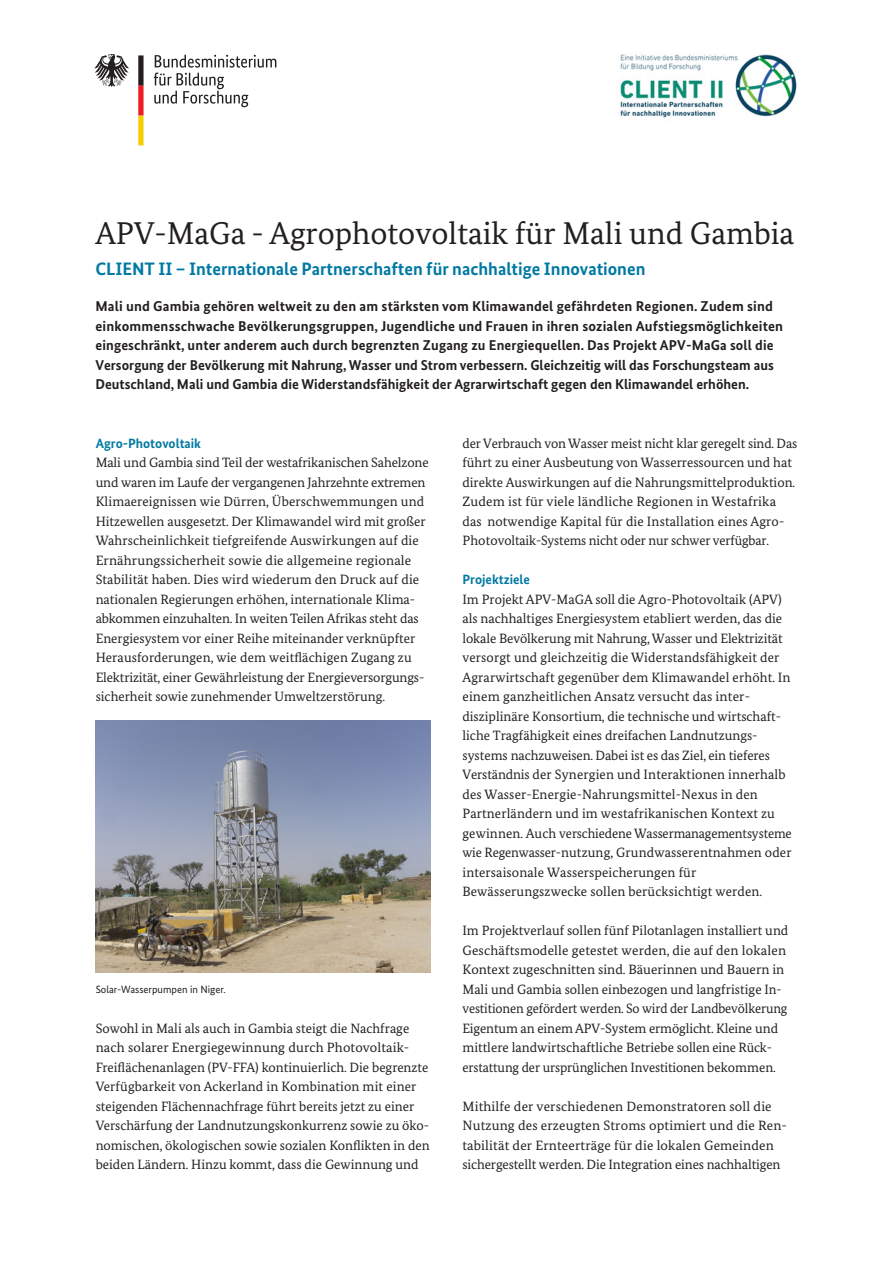
<style>
.page{position:relative;width:893px;height:1263px;background:#fff}
.page>*{position:absolute;margin:0;border:0;box-sizing:border-box;transform-origin:0 0}
.t1{font:31.5px "Bundes Serif";color:#231f20}
.t2{font:700 18px "Bundes Sans";color:#0079a3}
.t3{font:700 14.25px/19.5px "Bundes Sans";letter-spacing:.01em;color:#231f20}
.t4{font:13.5px/19.5px "Bundes Serif";color:#231f20}
.t5{font:10.5px "Bundes Sans";color:#231f20}
.s1{font-family:"Bundes Sans";font-weight:700;color:#0079a3}
</style>
<div class="page">
<img style="left:96px;top:720px;width:335px;height:252px">
<img style="left:620px;top:54px;width:177px;height:64px">
<svg style="left:154px;top:55px;width:122px;height:52px"></svg>
<svg style="left:94px;top:54px;width:35px;height:33px"></svg>
<svg style="left:138px;top:55px;width:6px;height:90px"></svg>
<p class="t1" style="left:95px;top:214px;width:700px">APV-MaGa - Agrophotovoltaik für Mali und Gambia</p>
<p class="t2" style="left:95px;top:258px;width:552px">CLIENT II – Internationale Partnerschaften für nachhaltige Innovationen</p>
<p class="t3" style="left:95px;top:296px;width:689px">Mali und Gambia gehören weltweit zu den am stärksten vom Klimawandel gefährdeten Regionen. Zudem sind einkommensschwache Bevölkerungsgruppen, Jugendliche und Frauen in ihren sozialen Aufstiegsmöglichkeiten eingeschränkt, unter anderem auch durch begrenzten Zugang zu Energiequellen. Das Projekt APV-MaGa soll die Versorgung der Bevölkerung mit Nahrung, Wasser und Strom verbessern. Gleichzeitig will das Forschungsteam aus Deutschland, Mali und Gambia die Widerstandsfähigkeit der Agrarwirtschaft gegen den Klimawandel erhöhen.</p>
<p class="t4" style="left:96px;top:433px;width:334px"><span class="s1">Agro-Photovoltaik<br></span>Mali und Gambia sind Teil der westafrikanischen Sahelzone und waren im Laufe der vergangenen Jahrzehnte extremen Klimaereignissen wie Dürren, Überschwemmungen und Hitzewellen ausgesetzt. Der Klimawandel wird mit großer Wahrscheinlichkeit tiefgreifende Auswirkungen auf die Ernährungssicherheit sowie die allgemeine regionale Stabilität haben. Dies wird wiederum den Druck auf die nationalen Regierungen erhöhen, internationale Klima&shy;abkommen einzuhalten. In weiten Teilen Afrikas steht das Energiesystem vor einer Reihe miteinander verknüpfter Herausforderungen, wie dem weitflächigen Zugang zu Elektrizität, einer Gewährleistung der Energieversorgungs&shy;sicherheit sowie zunehmender Umweltzerstörung.</p>
<p class="t5" style="left:96px;top:983px;width:132px">Solar-Wasserpumpen in Niger.</p>
<p class="t4" style="left:96px;top:1018px;width:336px">Sowohl in Mali als auch in Gambia steigt die Nachfrage nach solarer Energiegewinnung durch Photovoltaik-Freiflächenanlagen (PV-FFA) kontinuierlich. Die begrenzte Verfügbarkeit von Ackerland in Kombination mit einer steigenden Flächennachfrage führt bereits jetzt zu einer Verschärfung der Landnutzungskonkurrenz sowie zu öko&shy;nomischen, ökologischen sowie sozialen Konflikten in den beiden Ländern. Hinzu kommt, dass die Gewinnung und</p>
<p class="t4" style="left:462px;top:433px;width:336px">der Verbrauch von Wasser meist nicht klar geregelt sind. Das führt zu einer Ausbeutung von Wasserressourcen und hat direkte Auswirkungen auf die Nahrungsmittelproduktion.<br>Zudem ist für viele ländliche Regionen in Westafrika das notwendige Kapital für die Installation eines Agro-Photovoltaik-Systems nicht oder nur schwer verfügbar.</p>
<p class="t4" style="left:462px;top:569px;width:331px"><span class="s1">Projektziele<br></span>Im Projekt APV-MaGA soll die Agro-Photovoltaik (APV) als nachhaltiges Energiesystem etabliert werden, das die lokale Bevölkerung mit Nahrung,Wasser und Elektrizität versorgt und gleichzeitig die Widerstandsfähigkeit der Agrarwirtschaft gegenüber dem Klimawandel erhöht. In einem ganzheitlichen Ansatz versucht das inter&shy;disziplinäre Konsortium, die technische und wirtschaft&shy;liche Tragfähigkeit eines dreifachen Landnutzungs&shy;systems nachzuweisen. Dabei ist es das Ziel, ein tieferes Verständnis der Synergien und Interaktionen innerhalb des Wasser-Energie-Nahrungsmittel-Nexus in den Partnerländern und im westafrikanischen Kontext zu gewinnen. Auch verschiedene Wassermanagementsysteme wie Regenwasser-nutzung, Grundwasserentnahmen oder intersaisonale Wasserspeicherungen für Bewässerungszwecke sollen berücksichtigt werden.</p>
<p class="t4" style="left:462px;top:920px;width:327px">Im Projektverlauf sollen fünf Pilotanlagen installiert und Geschäftsmodelle getestet werden, die auf den lokalen Kontext zugeschnitten sind. Bäuerinnen und Bauern in Mali und Gambia sollen einbezogen und lang fristige In&shy;vestitionen gefördert werden. So wird der Landbevölkerung Eigentum an einem APV-System ermöglicht. Kleine und mittlere landwirtschaftliche Betriebe sollen eine Rück&shy;erstattung der ursprünglichen Investitionen bekommen.</p>
<p class="t4" style="left:462px;top:1096px;width:326px">Mithilfe der verschiedenen Demonstratoren soll die Nutzung des erzeugten Stroms optimiert und die Ren&shy;tabilität der Ernteerträge für die lokalen Gemeinden sichergestellt werden. Die Integration eines nachhaltigen</p>
</div>
